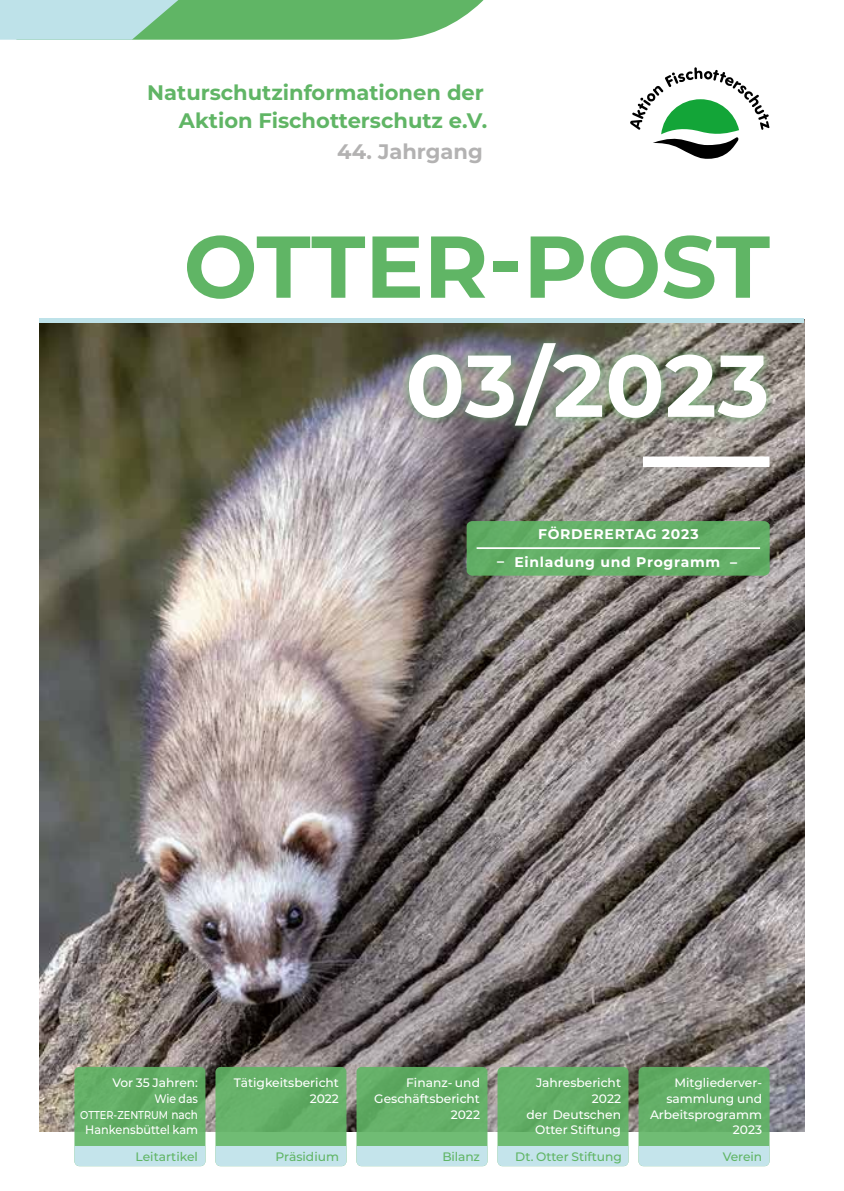
<style>
.page{position:relative;width:844px;height:1191px;background:#fff}
.page>*{position:absolute;margin:0;border:0;box-sizing:border-box;transform-origin:0 0}
.t1{font:700 87.5px "Montserrat";color:#60b565}
.t2{font:700 87.5px "Montserrat";color:#fff}
.t3{font:700 21px/28px "Montserrat";color:#60b565;text-align:right}
.t4{font:700 21px "Montserrat";color:#b3b2b2}
.t5{font:700 14px "Montserrat";letter-spacing:.05em;color:#fff}
.t6{font:500 12.25px/15.8px "Montserrat";color:#fff;text-align:right}
.t7{font:500 12.25px "Montserrat";color:#60b565}
.t8{font:500 12.25px "Montserrat";color:#fff;scale:.92 1}
.t9{font:500 11.38px "Montserrat";color:#fff;scale:.86 1}
.s1{font-size:12.25px}
</style>
<div class="page">
<img style="left:40px;top:322px;width:764px;height:809px">
<div style="left:40px;top:317px;width:764px;height:5px;background:#bee2e9"></div>
<svg style="left:630px;top:67px;width:139px;height:92px"></svg>
<div style="left:642px;top:456px;width:127px;height:11px;background:#fff"></div>
<svg style="left:0;top:0;width:484px;height:40px;background:#88c899"></svg>
<div style="left:466px;top:521px;width:303px;height:54px;background:#60b565;border-radius:5px"></div>
<hr style="left:476px;top:547px;width:283px;height:2px;background:#fff">
<div style="left:399px;top:334px;width:376px;height:101px;background:#60b565;opacity:.75"></div>
<div style="left:74px;top:1067px;width:131px;height:99px;background:#60b565;border-radius:5px"></div>
<div style="left:74px;top:1146px;width:131px;height:20px;background:#bee2e9"></div>
<div style="left:215px;top:1067px;width:131px;height:99px;background:linear-gradient(to right,#68b46c,#65b169);border-radius:5px"></div>
<div style="left:215px;top:1146px;width:131px;height:20px;background:#bee2e9"></div>
<div style="left:356px;top:1067px;width:131px;height:99px;background:#60b565;border-radius:5px"></div>
<div style="left:356px;top:1146px;width:131px;height:20px;background:#bee2e9"></div>
<div style="left:497px;top:1067px;width:131px;height:99px;background:#60b565;border-radius:5px"></div>
<div style="left:497px;top:1146px;width:131px;height:20px;background:#bee2e9"></div>
<div style="left:638px;top:1067px;width:131px;height:99px;background:#60b565;border-radius:5px"></div>
<div style="left:638px;top:1146px;width:131px;height:20px;background:#bee2e9"></div>
<h2 class="t3" style="left:147px;top:77px;width:341px">Naturschutzinformationen der<br>Aktion Fischotterschutz e.V.</h2>
<h2 class="t4" style="left:337px;top:136px;width:147px">44. Jahrgang</h2>
<h1 class="t1" style="left:183px;top:203px;width:587px">OTTER-POST</h1>
<h1 class="t2" style="left:405px;top:323px;width:365px">03/2023</h1>
<p class="t5" style="left:538px;top:524px;width:162px">FÖRDERERTAG 2023</p>
<p class="t5" style="left:497px;top:552px;width:241px">– Einladung und Programm –</p>
<p class="t6" style="left:234px;top:1074px;width:107px">Tätigkeitsbericht<br>2022</p>
<p class="t6" style="left:374px;top:1074px;width:107px">Finanz- und<br>Geschäftsbericht<br>2022</p>
<p class="t6" style="left:526px;top:1074px;width:96px">Jahresbericht<br>2022<br>der Deutschen<br>Otter Stiftung</p>
<p class="t6" style="left:649px;top:1074px;width:113px">Mitgliederver&shy;sammlung und<br>Arbeitsprogramm<br>2023</p>
<p class="t6" style="left:112px;top:1074px;width:87px">Vor 35 Jahren:<br>Wie das</p>
<p class="t9" style="left:80px;top:1106px;width:138px">OTTER-ZENTRUM <span class="s1">nach</span></p>
<p class="t8" style="left:85px;top:1121px;width:124px">Hankensbüttel kam</p>
<p class="t7" style="left:135px;top:1148px;width:64px">Leitartikel</p>
<p class="t7" style="left:275px;top:1148px;width:65px">Präsidium</p>
<p class="t7" style="left:442px;top:1148px;width:39px">Bilanz</p>
<p class="t7" style="left:515px;top:1148px;width:108px">Dt. Otter Stiftung</p>
<p class="t7" style="left:722px;top:1148px;width:41px">Verein</p>
</div>
